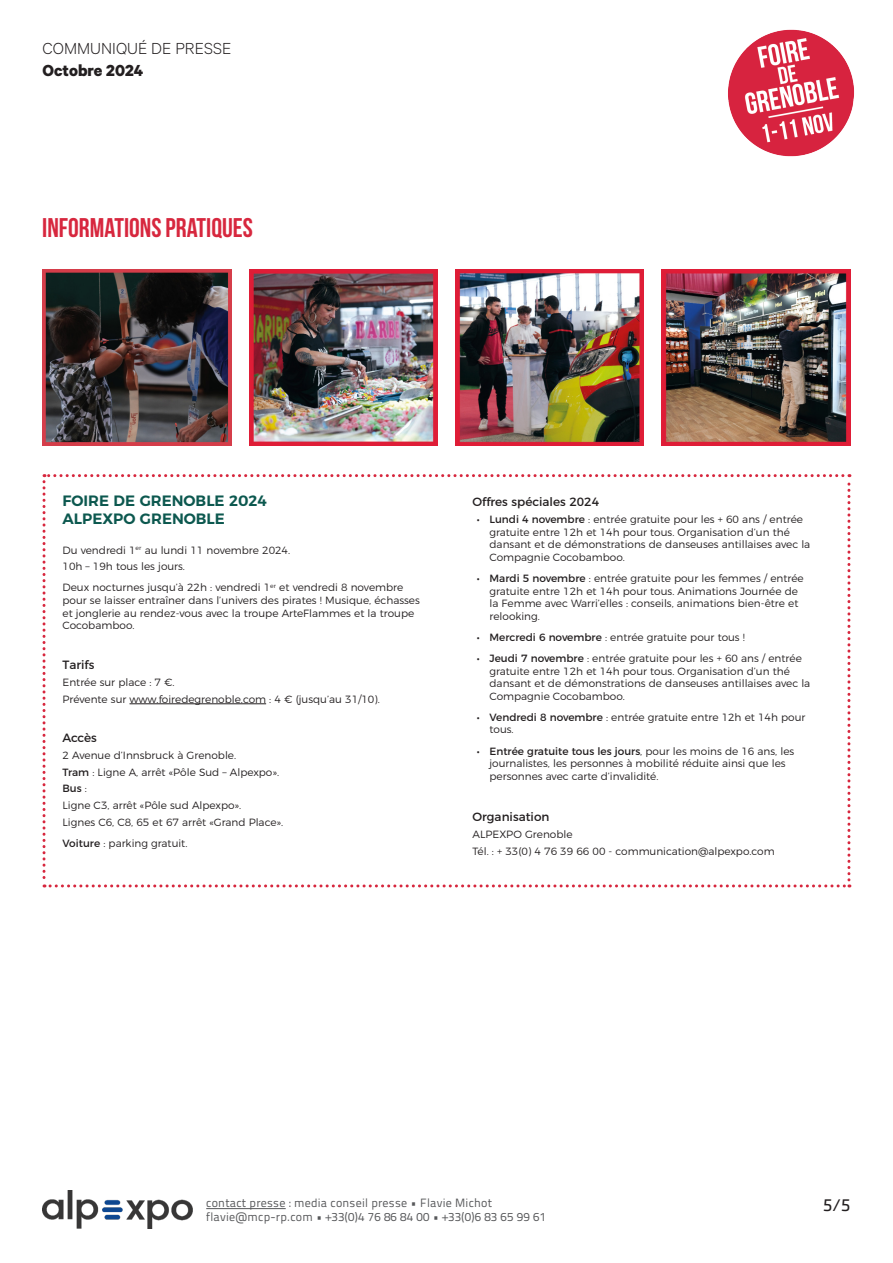
<style>
.page{position:relative;width:893px;height:1263px;background:#fff}
.page>*{position:absolute;margin:0;border:0;box-sizing:border-box;transform-origin:0 0}
.t1{font:27px "Bebas Neue";color:#d7273e}
.t2{font:300 18px "Calibre";color:#231f20}
.t3{font:700 18px "Calibre";color:#231f20}
.t4{font:16.5px "Sisco";color:#231f20}
.t5{font:600 15px "Montserrat";color:#0c584f}
.t6{font:12px/13.5px "Titillium Text 22 L";letter-spacing:.02em;color:#57585a}
.t7{font:12px "Montserrat";color:#231f20}
.t8{font:300 10.5px/12.6px "Montserrat";color:#231f20}
.t9{font:10.5px "Montserrat";color:#231f20}
.s1{font-weight:400}
.s2{font-weight:300}
</style>
<div class="page">
<img style="left:728px;top:29px;width:126px;height:128px">
<hr style="left:206px;top:1208px;width:80px;height:1px;background:#57585a">
<img style="left:43px;top:1190px;width:150px;height:39px">
<svg style="left:43px;top:474px;width:807px;height:413px"></svg>
<img style="left:43px;top:270px;width:188px;height:175px">
<img style="left:249px;top:270px;width:188px;height:175px">
<img style="left:455px;top:270px;width:189px;height:175px">
<img style="left:662px;top:270px;width:188px;height:175px">
<h2 class="t2" style="left:43px;top:38px;width:190px">COMMUNIQUÉ DE PRESSE</h2>
<h2 class="t3" style="left:43px;top:59px;width:102px">Octobre 2024</h2>
<p class="t1" style="left:42px;top:213px;width:212px">INFORMATIONS PRATIQUES</p>
<p class="t5" style="left:63px;top:488px;width:206px">FOIRE DE GRENOBLE 2024</p>
<p class="t5" style="left:63px;top:506px;width:164px">ALPEXPO GRENOBLE</p>
<p class="t8" style="left:63px;top:543px;width:229px">Du vendredi 1<sup>er</sup> au lundi 11 novembre 2024.</p>
<p class="t8" style="left:63px;top:559px;width:124px">10h – 19h tous les jours.</p>
<p class="t8" style="left:63px;top:580px;width:359px">Deux nocturnes jusqu’à 22h : vendredi 1<sup>er</sup> et vendredi 8 novembre pour se laisser entraîner dans l’univers des pirates ! Musique, échasses et jonglerie au rendez-vous avec la troupe ArteFlammes et la troupe Cocobamboo.</p>
<p class="t7" style="left:63px;top:655px;width:33px">Tarifs</p>
<p class="t8" style="left:63px;top:675px;width:114px">Entrée sur place : 7 €.</p>
<p class="t8" style="left:63px;top:692px;width:319px">Prévente sur www.foiredegrenoble.com : 4 € (jusqu’au 31/10).</p>
<p class="t7" style="left:63px;top:728px;width:36px">Accès</p>
<p class="t8" style="left:63px;top:748px;width:175px">2 Avenue d’Innsbruck à Grenoble.</p>
<p class="t8" style="left:63px;top:765px;width:218px"><span class="s1">Tram</span> : Ligne A, arrêt «Pôle Sud – Alpexpo».</p>
<p class="t9" style="left:63px;top:780px;width:26px">Bus <span class="s2">:</span></p>
<p class="t8" style="left:63px;top:798px;width:180px">Ligne C3, arrêt «Pôle sud Alpexpo».</p>
<p class="t8" style="left:63px;top:815px;width:222px">Lignes C6, C8, 65 et 67 arrêt «Grand Place».</p>
<p class="t8" style="left:63px;top:836px;width:126px"><span class="s1">Voiture</span> : parking gratuit.</p>
<p class="t7" style="left:472px;top:492px;width:128px">Offres spéciales 2024</p>
<p class="t8" style="left:489px;top:512px;width:322px;text-indent:-13px"><span class="s1">• Lundi 4 novembre</span> : entrée gratuite pour les + 60 ans / entrée gratuite entre 12h et 14h pour tous. Organisation d’un thé dansant et de démonstrations de danseuses antillaises avec la Compagnie Cocobamboo.</p>
<p class="t8" style="left:489px;top:571px;width:316px;text-indent:-13px"><span class="s1">• Mardi 5 novembre</span> : entrée gratuite pour les femmes / entrée gratuite entre 12h et 14h pour tous. Animations Journée de la Femme avec Warri’elles : conseils, animations bien-être et relooking.</p>
<p class="t8" style="left:477px;top:630px;width:270px"><span class="s1">• Mercredi 6 novembre</span> : entrée gratuite pour tous !</p>
<p class="t8" style="left:489px;top:651px;width:322px;text-indent:-13px"><span class="s1">• Jeudi 7 novembre</span> : entrée gratuite pour les + 60 ans / entrée gratuite entre 12h et 14h pour tous. Organisation d’un thé dansant et de démonstrations de danseuses antillaises avec la Compagnie Cocobamboo.</p>
<p class="t8" style="left:489px;top:710px;width:317px;text-indent:-13px"><span class="s1">• Vendredi 8 novembre</span> : entrée gratuite entre 12h et 14h pour tous.</p>
<p class="t8" style="left:489px;top:744px;width:306px;text-indent:-13px"><span class="s1">• Entrée gratuite tous les jours</span>, pour les moins de 16 ans, les journalistes, les personnes à mobilité réduite ainsi que les personnes avec carte d’invalidité.</p>
<p class="t7" style="left:472px;top:807px;width:78px">Organisation</p>
<p class="t8" style="left:472px;top:827px;width:102px">ALPEXPO Grenoble</p>
<p class="t8" style="left:472px;top:844px;width:304px">Tél. : + 33(0) 4 76 39 66 00 - communication@alpexpo.com</p>
<p class="t6" style="left:206px;top:1196px;width:341px">contact presse : media conseil presse • Flavie Michot flavie@mcp-rp.com • +33(0)4 76 86 84 00 • +33(0)6 83 65 99 61</p>
<h3 class="t4" style="left:823px;top:1194px;width:29px">5/5</h3>
</div>
